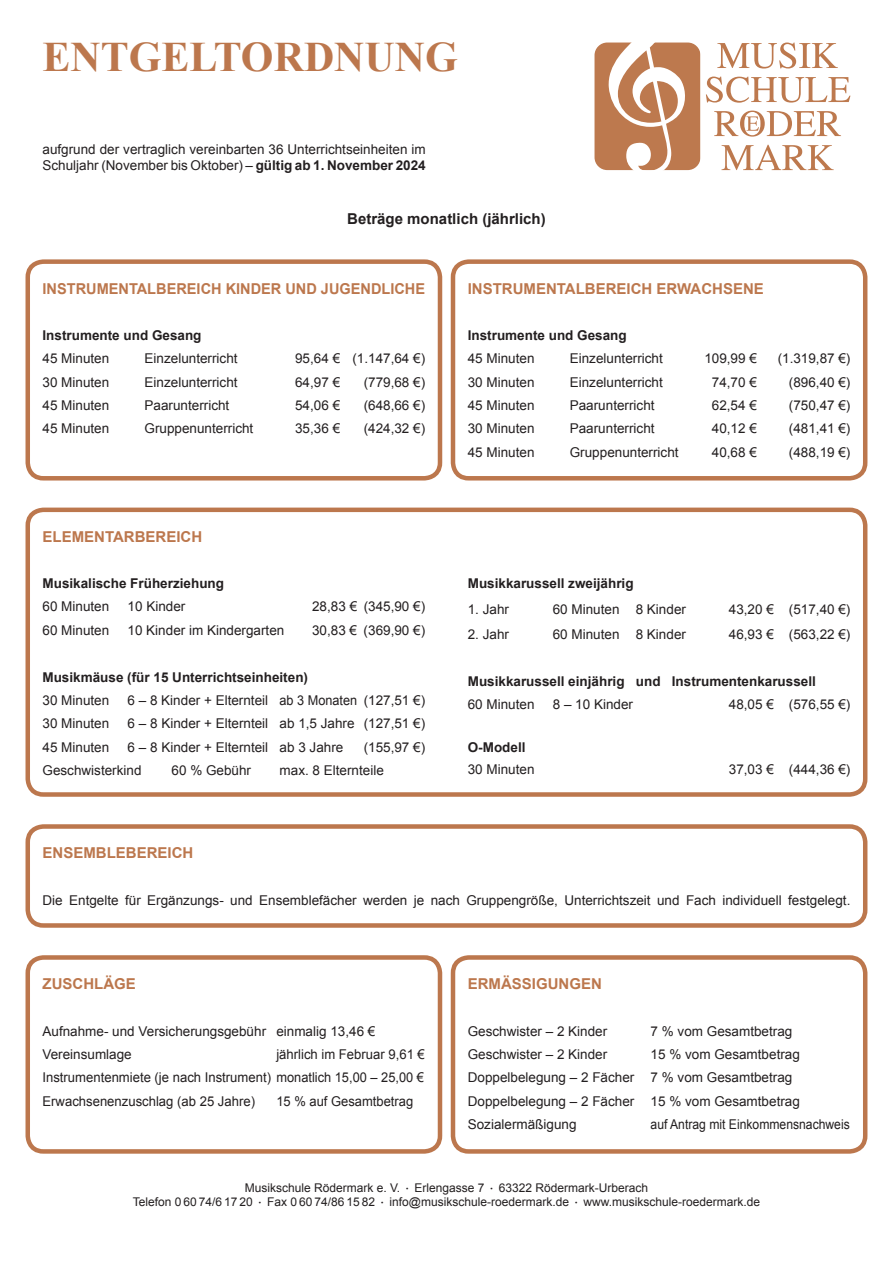
<style>
.page{position:relative;width:893px;height:1263px;background:#fff}
.page>*{position:absolute;margin:0;border:0;box-sizing:border-box;transform-origin:0 0}
.t1{font:700 42px "Times New Roman";color:#bc774d}
.t2{font:700 15px "Arial";color:#bc774d}
.t3{font:700 15px "Arial";color:#231f20}
.t4{font:13.5px/23.4px "Arial";color:#231f20}
.t5{font:700 13.5px "Arial";color:#231f20}
.t6{font:13.5px "Arial";color:#231f20;scale:.9 1}
.t7{font:13.5px "Arial";color:#231f20;scale:.96 1}
.t8{font:12px/14.4px "Arial";color:#231f20;text-align:center}
.s1{font-weight:700}
.s2{font-family:"Lucida Sans"}
</style>
<div class="page">
<svg style="left:717px;top:43px;width:121px;height:26px"></svg>
<svg style="left:706px;top:77px;width:144px;height:26px"></svg>
<svg style="left:721px;top:145px;width:113px;height:25px"></svg>
<svg style="left:714px;top:111px;width:127px;height:26px"></svg>
<svg style="left:594px;top:43px;width:106px;height:127px"></svg>
<div style="left:26px;top:955px;width:416px;height:199px;border:4px solid #bc774d;border-radius:16px"></div>
<div style="left:26px;top:508px;width:841px;height:289px;border:4px solid #bc774d;border-radius:16px"></div>
<div style="left:26px;top:259px;width:416px;height:221px;border:4px solid #bc774d;border-radius:16px"></div>
<div style="left:26px;top:824px;width:841px;height:104px;border:4px solid #bc774d;border-radius:16px"></div>
<div style="left:451px;top:259px;width:416px;height:221px;border:4px solid #bc774d;border-radius:16px"></div>
<div style="left:451px;top:955px;width:416px;height:199px;border:4px solid #bc774d;border-radius:16px"></div>
<h1 class="t1" style="left:43px;top:28px;width:417px">ENTGELTORDNUNG</h1>
<p class="t4" style="left:43px;top:141px;width:385px;line-height:16.2px">aufgrund der vertraglich vereinbarten 36 Unterrichtseinheiten im<br>Schuljahr (November bis Oktober) – <span class="s1">gültig ab 1. November 2024</span></p>
<p class="t3" style="left:347px;top:208px;width:200px">Beträge monatlich (jährlich)</p>
<p class="t2" style="left:43px;top:278px;width:382px">Instrumentalbereich kinder und jugendliche</p>
<p class="t5" style="left:43px;top:326px;width:161px">Instrumente und Gesang</p>
<p class="t4" style="left:43px;top:347px;width:68px">45 Minuten</p>
<p class="t4" style="left:145px;top:347px;width:95px">Einzelunterricht</p>
<p class="t4" style="left:295px;top:347px;width:132px">95,64 € (1.147,64 €)</p>
<p class="t4" style="left:43px;top:370px;width:68px">30 Minuten</p>
<p class="t4" style="left:145px;top:370px;width:95px">Einzelunterricht</p>
<p class="t4" style="left:295px;top:370px;width:47px">64,97 €</p>
<p class="t4" style="left:364px;top:370px;width:63px">(779,68 €)</p>
<p class="t4" style="left:43px;top:394px;width:68px">45 Minuten</p>
<p class="t4" style="left:145px;top:394px;width:86px">Paarunterricht</p>
<p class="t4" style="left:295px;top:394px;width:47px">54,06 €</p>
<p class="t4" style="left:364px;top:394px;width:63px">(648,66 €)</p>
<p class="t4" style="left:43px;top:417px;width:68px">45 Minuten</p>
<p class="t4" style="left:145px;top:417px;width:110px">Gruppenunterricht</p>
<p class="t4" style="left:295px;top:417px;width:47px">35,36 €</p>
<p class="t4" style="left:364px;top:417px;width:63px">(424,32 €)</p>
<p class="t2" style="left:43px;top:527px;width:161px">Elementarbereich</p>
<p class="t5" style="left:43px;top:574px;width:183px">Musikalische Früherziehung</p>
<p class="t4" style="left:43px;top:595px;width:68px">60 Minuten</p>
<p class="t4" style="left:128px;top:595px;width:59px">10 Kinder</p>
<p class="t4" style="left:312px;top:595px;width:115px">28,83 € (345,90 €)</p>
<p class="t4" style="left:43px;top:618px;width:68px">60 Minuten</p>
<p class="t4" style="left:128px;top:618px;width:158px">10 Kinder im Kindergarten</p>
<p class="t4" style="left:312px;top:618px;width:115px">30,83 € (369,90 €)</p>
<p class="t5" style="left:42px;top:668px;width:267px">Musikmäuse (für 15 Unterrichtseinheiten)</p>
<p class="t4" style="left:42px;top:689px;width:68px">30 Minuten</p>
<p class="t4" style="left:128px;top:689px;width:299px">6 – 8 Kinder + Elternteil ab 3 Monaten (127,51 €)</p>
<p class="t4" style="left:43px;top:712px;width:68px">30 Minuten</p>
<p class="t4" style="left:128px;top:712px;width:299px">6 – 8 Kinder + Elternteil ab 1,5 Jahre (127,51 €)</p>
<p class="t4" style="left:43px;top:735px;width:68px">45 Minuten</p>
<p class="t4" style="left:128px;top:735px;width:217px">6 – 8 Kinder + Elternteil ab 3 Jahre</p>
<p class="t4" style="left:364px;top:735px;width:63px">(155,97 €)</p>
<p class="t4" style="left:43px;top:759px;width:101px">Geschwisterkind</p>
<p class="t4" style="left:172px;top:759px;width:81px">60 % Gebühr</p>
<p class="t4" style="left:280px;top:759px;width:106px">max. 8 Elternteile</p>
<p class="t2" style="left:468px;top:278px;width:267px">Instrumentalbereich Erwachsene</p>
<p class="t5" style="left:468px;top:326px;width:161px">Instrumente und Gesang</p>
<p class="t4" style="left:468px;top:347px;width:68px">45 Minuten</p>
<p class="t4" style="left:570px;top:347px;width:95px">Einzelunterricht</p>
<p class="t4" style="left:704px;top:347px;width:54px">109,99 €</p>
<p class="t4" style="left:778px;top:347px;width:74px">(1.319,87 €)</p>
<p class="t4" style="left:468px;top:370px;width:68px">30 Minuten</p>
<p class="t4" style="left:570px;top:370px;width:95px">Einzelunterricht</p>
<p class="t4" style="left:712px;top:370px;width:47px">74,70 €</p>
<p class="t4" style="left:789px;top:370px;width:63px">(896,40 €)</p>
<p class="t4" style="left:468px;top:394px;width:68px">45 Minuten</p>
<p class="t4" style="left:570px;top:394px;width:86px">Paarunterricht</p>
<p class="t4" style="left:712px;top:394px;width:47px">62,54 €</p>
<p class="t4" style="left:789px;top:394px;width:63px">(750,47 €)</p>
<p class="t4" style="left:468px;top:417px;width:68px">30 Minuten</p>
<p class="t4" style="left:570px;top:417px;width:86px">Paarunterricht</p>
<p class="t4" style="left:712px;top:417px;width:47px">40,12 €</p>
<p class="t4" style="left:789px;top:417px;width:63px">(481,41 €)</p>
<p class="t4" style="left:468px;top:440px;width:68px">45 Minuten</p>
<p class="t4" style="left:570px;top:440px;width:110px">Gruppenunterricht</p>
<p class="t4" style="left:712px;top:440px;width:47px">40,68 €</p>
<p class="t4" style="left:789px;top:440px;width:63px">(488,19 €)</p>
<p class="t5" style="left:468px;top:574px;width:167px">Musikkarussell zweijährig</p>
<p class="t4" style="left:468px;top:597px;width:43px">1. Jahr</p>
<p class="t4" style="left:553px;top:597px;width:135px">60 Minuten 8 Kinder</p>
<p class="t4" style="left:729px;top:597px;width:123px">43,20 € (517,40 €)</p>
<p class="t4" style="left:468px;top:623px;width:43px">2. Jahr</p>
<p class="t4" style="left:553px;top:623px;width:135px">60 Minuten 8 Kinder</p>
<p class="t4" style="left:729px;top:623px;width:123px">46,93 € (563,22 €)</p>
<p class="t5" style="left:468px;top:672px;width:350px">Musikkarussell einjährig und Instrumentenkarussell</p>
<p class="t4" style="left:468px;top:693px;width:68px">60 Minuten</p>
<p class="t4" style="left:553px;top:693px;width:82px">8 – 10 Kinder</p>
<p class="t4" style="left:729px;top:693px;width:123px">48,05 € (576,55 €)</p>
<p class="t5" style="left:468px;top:738px;width:59px">O-Modell</p>
<p class="t4" style="left:468px;top:758px;width:68px">30 Minuten</p>
<p class="t4" style="left:729px;top:758px;width:123px">37,03 € (444,36 €)</p>
<p class="t2" style="left:43px;top:843px;width:21px">Ense</p>
<p class="t2" style="left:83px;top:843px;width:44px">mblebe</p>
<p class="t2" style="left:147px;top:843px;width:48px">reich</p>
<p class="t4" style="left:43px;top:888px;width:809px">Die Entgelte für Ergänzungs- und Ensemblefächer werden je nach Gruppengröße, Unterrichtszeit und Fach individuell festgelegt.</p>
<p class="t2" style="left:43px;top:974px;width:93px">Zuschläge</p>
<p class="t4" style="left:43px;top:1019px;width:334px">Aufnahme- und Versicherungsgebühr einmalig 13,46 €<br>Vereinsumlage</p>
<p class="t4" style="left:43px;top:1043px;width:384px;text-align:justify;text-indent:234px">jährlich im Februar 9,61 € Instrumentenmiete (je nach Instrument) monatlich 15,00 – 25,00 € Erwachsenenzuschlag (ab 25 Jahre)</p>
<p class="t7" style="left:276px;top:1092px;width:144px">15 % auf Gesamtbetrag</p>
<p class="t2" style="left:468px;top:974px;width:124px">ErmäSSigungen</p>
<p class="t4" style="left:468px;top:1019px;width:141px">Geschwister – 2 Kinder</p>
<p class="t4" style="left:651px;top:1019px;width:143px">7 % vom Gesamtbetrag</p>
<p class="t4" style="left:468px;top:1043px;width:141px">Geschwister – 2 Kinder</p>
<p class="t4" style="left:468px;top:1043px;width:334px;text-indent:183px">15 % vom Gesamtbetrag Doppelbelegung – 2 Fächer 7 % vom Gesamtbetrag Doppelbelegung – 2 Fächer 15 % vom Gesamtbetrag Sozialermäßigung</p>
<p class="t6" style="left:651px;top:1115px;width:223px">auf Antrag mit Einkommensnachweis</p>
<p class="t8" style="left:133px;top:1180px;width:629px">Musikschule Rödermark e. V. <span class="s2">•</span> Erlengasse 7 <span class="s2">•</span> 63322 Rödermark-Urberach<br>Telefon 0 60 74/6 17 20 <span class="s2">•</span> Fax 0 60 74/86 15 82 <span class="s2">•</span> info@musikschule-roedermark.de <span class="s2">•</span> www.musikschule-roedermark.de</p>
</div>
